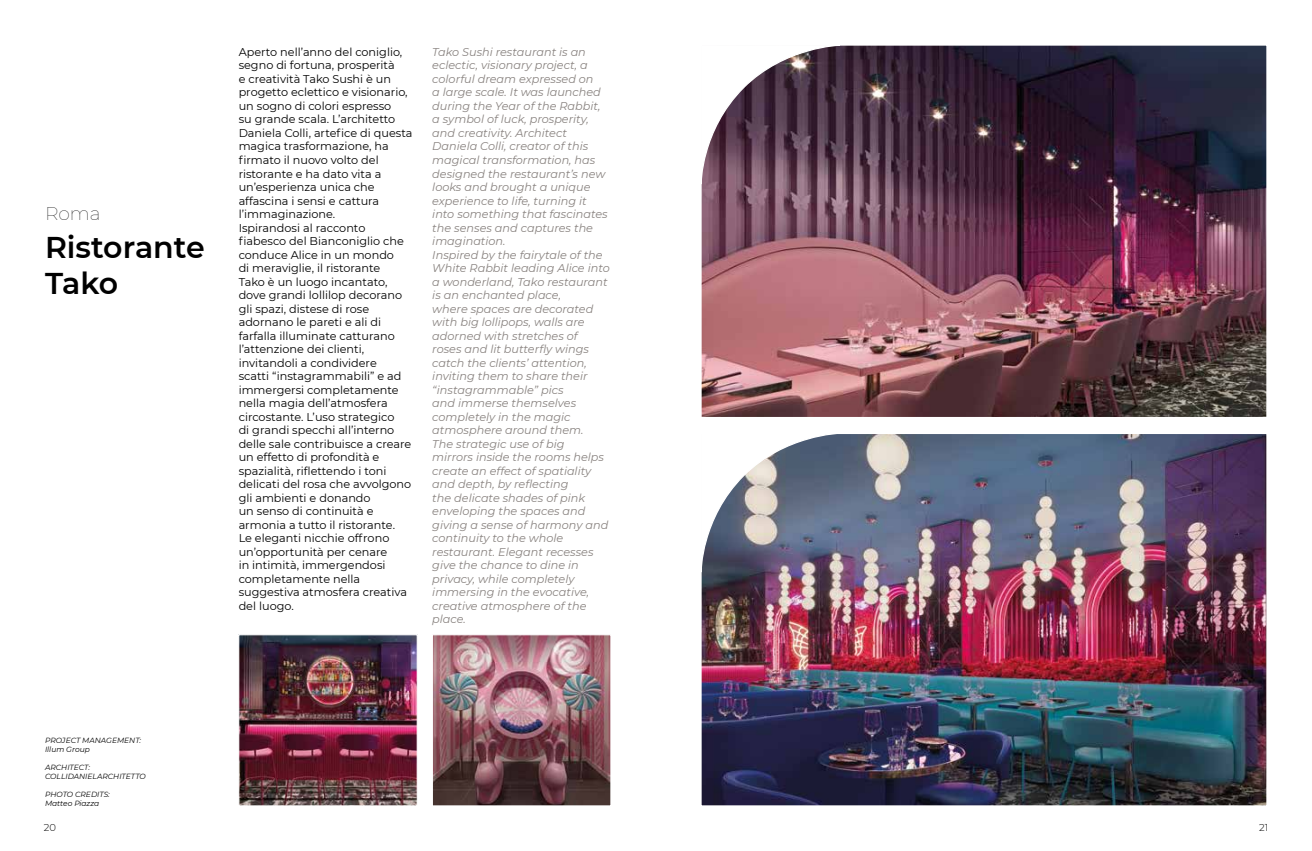
<style>
.page{position:relative;width:1312px;height:851px;background:#fff}
.page>*{position:absolute;margin:0;border:0;box-sizing:border-box;transform-origin:0 0}
.t1{font:600 30px/36px "Montserrat";color:#000}
.t2{font:100 18.75px "Montserrat";color:#000}
.t3{font:italic 11.25px/13.5px "Montserrat";color:#88827f}
.t4{font:11.25px/13.5px "Montserrat";color:#000}
.t5{font:300 10px "Montserrat";color:#000}
.t6{font:italic 7.5px/9px "Montserrat";color:#000}
</style>
<div class="page">
<img style="left:433px;top:636px;width:176px;height:168px">
<div style="left:431px;top:634px;width:180px;height:172px;border:1px solid #fff"></div>
<img style="left:702px;top:434px;width:563px;height:370px">
<img style="left:702px;top:46px;width:563px;height:370px">
<img style="left:240px;top:636px;width:176px;height:168px">
<div style="left:238px;top:634px;width:180px;height:172px;border:1px solid #fff"></div>
<svg style="left:701px;top:434px;width:140px;height:139px"></svg>
<svg style="left:701px;top:45px;width:140px;height:140px"></svg>
<h2 class="t2" style="left:45px;top:201px;width:57px">Roma</h2>
<h1 class="t1" style="left:45px;top:228px;width:161px">Ristorante<br>Tako</h1>
<p class="t4" style="left:239px;top:45px;width:175px">Aperto nell’anno del coniglio, segno di fortuna, prosperità<br>e creatività Tako Sushi è un progetto eclettico e visionario, un sogno di colori espresso<br>su grande scala. L’architetto<br>Daniela Colli, artefice di questa magica trasformazione, ha firmato il nuovo volto del ristorante e ha dato vita a un’esperienza unica che affascina i sensi e cattura l’immaginazione.<br>Ispirandosi al racconto fiabesco del Bianconiglio che conduce Alice in un mondo<br>di meraviglie, il ristorante<br>Tako è un luogo incantato, dove grandi lollilop decorano gli spazi, distese di rose adornano le pareti e ali di farfalla illuminate catturano l’attenzione dei clienti, invitandoli a condividere<br>scatti “instagrammabili” e ad immergersi completamente nella magia dell’atmosfera circostante. L’uso strategico<br>di grandi specchi all’interno delle sale contribuisce a creare un effetto di profondità e spazialità, riflettendo i toni delicati del rosa che avvolgono gli ambienti e donando<br>un senso di continuità e armonia a tutto il ristorante.<br>Le eleganti nicchie offrono un’opportunità per cenare<br>in intimità, immergendosi completamente nella suggestiva atmosfera creativa del luogo.</p>
<p class="t3" style="left:432px;top:45px;width:179px">Tako Sushi restaurant is an eclectic, visionary project, a colorful dream expressed on<br>a large scale. It was launched during the Year of the Rabbit, a symbol of luck, prosperity, and creativity. Architect<br>Daniela Colli, creator of this magical transformation, has designed the restaurant’s new looks and brought a unique experience to life, turning it into something that fascinates the senses and captures the imagination.<br>Inspired by the fairytale of the<br>White Rabbit leading Alice into a wonderland, Tako restaurant is an enchanted place,<br>where spaces are decorated with big lollipops, walls are adorned with stretches of roses and lit butterfly wings catch the clients’ attention, inviting them to share their “instagrammable” pics<br>and immerse themselves completely in the magic atmosphere around them.<br>The strategic use of big<br>mirrors inside the rooms helps create an effect of spatiality and depth, by reflecting<br>the delicate shades of pink enveloping the spaces and giving a sense of harmony and continuity to the whole restaurant. Elegant recesses give the chance to dine in privacy, while completely immersing in the evocative, creative atmosphere of the place.</p>
<p class="t6" style="left:45px;top:735px;width:98px">PROJECT MANAGEMENT:<br>Illum Group</p>
<p class="t6" style="left:45px;top:762px;width:102px">ARCHITECT:<br>COLLIDANIELARCHITETTO</p>
<p class="t6" style="left:45px;top:789px;width:66px">PHOTO CREDITS:<br>Matteo Piazza</p>
<p class="t5" style="left:44px;top:820px;width:14px">20</p>
<p class="t5" style="left:1258px;top:820px;width:11px">21</p>
</div>
